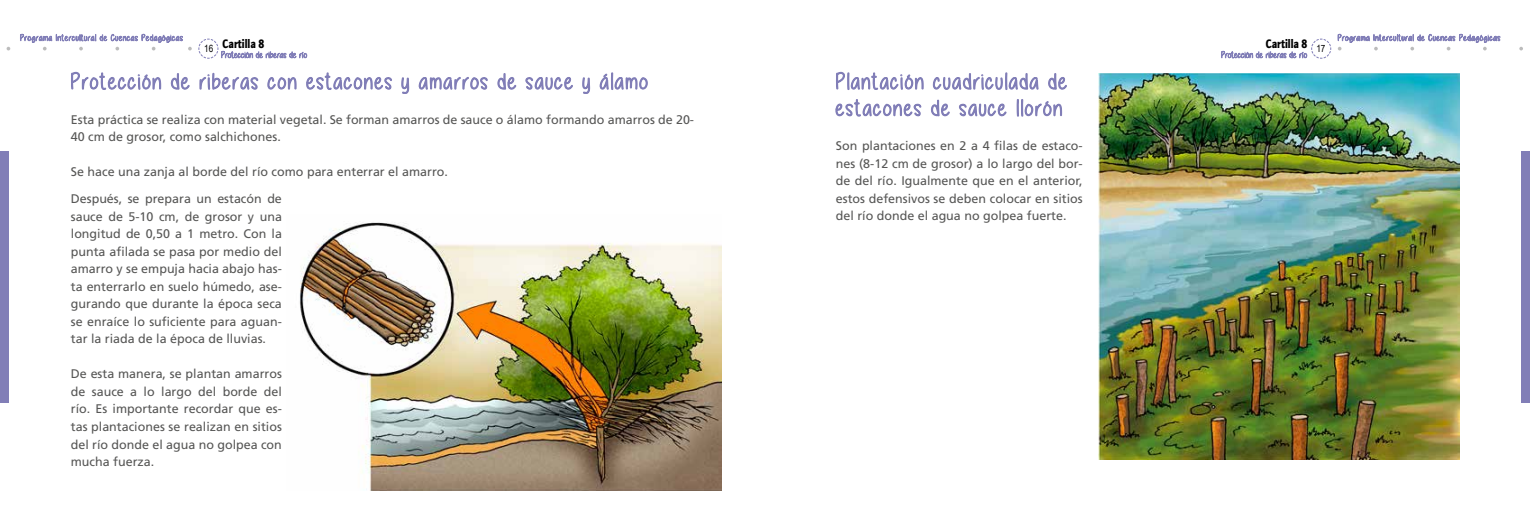
<style>
.page{position:relative;width:1530px;height:532px;background:#fff}
.page>*{position:absolute;margin:0;border:0;box-sizing:border-box;transform-origin:0 0}
.t1{font:900 12.62px "Quay Sans EF";color:#000;scale:.8 1}
.t2{font:12.5px/17.5px "Frutiger LT Std";color:#575756;text-align:justify}
.t3{font:10px "Arial Narrow";color:#000}
</style>
<div class="page">
<svg style="left:1221px;top:38px;width:111px;height:21px"></svg>
<svg style="left:1519px;top:47px;width:4px;height:3px"></svg>
<div style="left:1521px;top:151px;width:9px;height:252px;background:#817eb7"></div>
<div style="left:0;top:151px;width:9px;height:252px;background:#817eb7"></div>
<svg style="left:1338px;top:33px;width:163px;height:18px"></svg>
<svg style="left:20px;top:33px;width:172px;height:57px"></svg>
<svg style="left:198px;top:38px;width:194px;height:52px"></svg>
<svg style="left:401px;top:77px;width:9px;height:17px"></svg>
<svg style="left:418px;top:77px;width:70px;height:13px"></svg>
<svg style="left:497px;top:73px;width:20px;height:17px"></svg>
<svg style="left:525px;top:77px;width:48px;height:13px"></svg>
<svg style="left:582px;top:77px;width:9px;height:17px"></svg>
<svg style="left:599px;top:72px;width:49px;height:18px"></svg>
<img style="left:299px;top:222px;width:422px;height:268px">
<svg style="left:835px;top:71px;width:232px;height:46px"></svg>
<img style="left:1099px;top:73px;width:360px;height:386px">
<p class="t1" style="left:204px;top:36px;width:77px"><sub>16</sub> Cartilla 8</p>
<p class="t3" style="left:1316px;top:41px;width:11px">17</p>
<p class="t1" style="left:1266px;top:36px;width:54px">Cartilla 8</p>
<p class="t2" style="left:71px;top:111px;width:625px">Esta práctica se realiza con material vegetal. Se forman amarros de sauce o álamo formando amarros de 20-<br>40 cm de grosor, como salchichones.</p>
<p class="t2" style="left:71px;top:158px;width:379px;line-height:27px">Se hace una zanja al borde del río como para enterrar el amarro.<br>Después, se prepara un estacón de</p>
<p class="t2" style="left:71px;top:208px;width:213px">sauce de 5-10 cm, de grosor y una longitud de 0,50 a 1 metro. Con la punta afilada se pasa por medio del amarro y se empuja hacia abajo has&shy;ta enterrarlo en suelo húmedo, ase&shy;gurando que durante la época seca se enraíce lo suficiente para aguan&shy;tar la riada de la época de lluvias.</p>
<p class="t2" style="left:71px;top:365px;width:213px">De esta manera, se plantan amarros de sauce a lo largo del borde del río. Es importante recordar que es&shy;tas plantaciones se realizan en sitios del río donde el agua no golpea con mucha fuerza.</p>
<p class="t2" style="left:836px;top:137px;width:248px">Son plantaciones en 2 a 4 filas de estaco&shy;nes (8-12 cm de grosor) a lo largo del bor&shy;de del río. Igualmente que en el anterior, estos defensivos se deben colocar en sitios del río donde el agua no golpea fuerte.</p>
</div>
